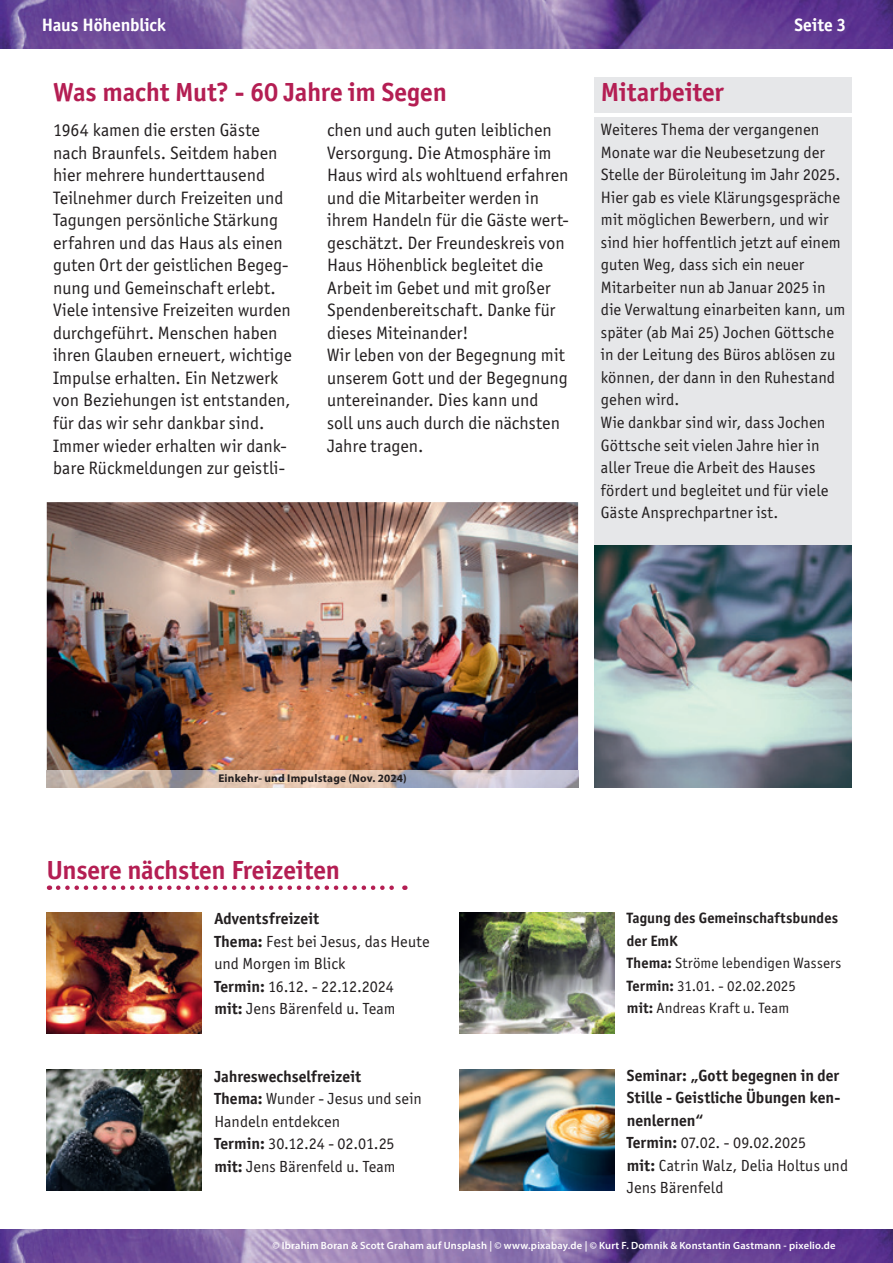
<style>
.page{position:relative;width:893px;height:1263px;background:#fff}
.page>*{position:absolute;margin:0;border:0;box-sizing:border-box;transform-origin:0 0}
.t1{font:700 26.25px "Officina Sans ITC Std";letter-spacing:-.005em;color:#b41e53}
.t2{font:18px/22.5px "Officina Sans ITC Std";color:#231f20}
.t3{font:700 18px "Officina Sans ITC Std";letter-spacing:-.005em;color:#fff}
.t4{font:16.5px/22.5px "Officina Sans ITC Std";letter-spacing:.005em;color:#231f20}
.t5{font:16.2px/22.5px "Officina Sans ITC Std";letter-spacing:.005em;color:#231f20}
.t6{font:700 16.2px/22.5px "Officina Sans ITC Std";color:#231f20}
.t7{font:15px/22.5px "Officina Sans ITC Std";letter-spacing:.01em;color:#231f20}
.t8{font:700 11.25px "Myriad Pro";letter-spacing:.02em;color:#231f20}
.t9{font:600 10.5px "Myriad Pro";letter-spacing:.02em;color:#fff}
.s1{font-weight:700}
.s2{font-weight:400}
</style>
<div class="page">
<img style="left:0;top:1229px;width:893px;height:34px">
<img style="left:0;top:0;width:893px;height:49px">
<div style="left:594px;top:117px;width:258px;height:670px;background:#e6e7e9"></div>
<div style="left:594px;top:77px;width:258px;height:36px;background:#e6e7e9"></div>
<img style="left:594px;top:546px;width:258px;height:241px">
<img style="left:47px;top:502px;width:531px;height:268px">
<img style="left:47px;top:770px;width:531px;height:17px">
<svg style="left:58px;top:885px;width:347px;height:5px"></svg>
<img style="left:47px;top:912px;width:155px;height:122px">
<img style="left:47px;top:1069px;width:155px;height:121px">
<img style="left:459px;top:912px;width:155px;height:122px">
<img style="left:459px;top:1069px;width:155px;height:121px">
<p class="t3" style="left:42px;top:14px;width:126px">Haus Höhenblick</p>
<p class="t3" style="left:794px;top:14px;width:53px">Seite 3</p>
<h1 class="t1" style="left:53px;top:76px;width:395px">Was macht Mut? - 60 Jahre im Segen</h1>
<p class="t2" style="left:53px;top:119px;width:240px">1964 kamen die ersten Gäste nach Braunfels. Seitdem haben hier mehrere hunderttausend<br>Teilnehmer durch Freizeiten und<br>Tagungen persönliche Stärkung erfahren und das Haus als einen guten Ort der geistlichen Begeg&shy;nung und Gemeinschaft erlebt.<br>Viele intensive Freizeiten wurden durchgeführt. Menschen haben ihren Glauben erneuert, wichtige<br>Impulse erhalten. Ein Netzwerk von Beziehungen ist entstanden, für das wir sehr dankbar sind.<br>Immer wieder erhalten wir dank&shy;bare Rückmeldungen zur geistli-</p>
<p class="t2" style="left:327px;top:119px;width:243px">chen und auch guten leiblichen<br>Versorgung. Die Atmosphäre im<br>Haus wird als wohltuend erfahren und die Mitarbeiter werden in ihrem Handeln für die Gäste wert&shy;geschätzt. Der Freundeskreis von<br>Haus Höhenblick begleitet die<br>Arbeit im Gebet und mit großer<br>Spendenbereitschaft. Danke für dieses Miteinander!<br>Wir leben von der Begegnung mit unserem Gott und der Begegnung untereinander. Dies kann und<br>soll uns auch durch die nächsten<br>Jahre tragen.</p>
<h1 class="t1" style="left:601px;top:76px;width:124px">Mitarbeiter</h1>
<p class="t4" style="left:601px;top:118px;width:246px">Weiteres Thema der vergangenen<br>Monate war die Neubesetzung der<br>Stelle der Büroleitung im Jahr 2025.<br>Hier gab es viele Klärungsgespräche mit möglichen Bewerbern, und wir sind hier hoffentlich jetzt auf einem guten Weg, dass sich ein neuer<br>Mitarbeiter nun ab Januar 2025 in die Verwaltung einarbeiten kann, um später (ab Mai 25) Jochen Göttsche in der Leitung des Büros ablösen zu können, der dann in den Ruhestand gehen wird.<br>Wie dankbar sind wir, dass Jochen<br>Göttsche seit vielen Jahre hier in aller Treue die Arbeit des Hauses fördert und begleitet und für viele<br>Gäste Ansprechpartner ist.</p>
<p class="t8" style="left:218px;top:771px;width:190px">Einkehr- und Impulstage (Nov. 2024)</p>
<h1 class="t1" style="left:47px;top:853px;width:295px">Unsere nächsten Freizeiten</h1>
<p class="t5" style="left:214px;top:907px;width:217px"><span class="s1">Adventsfreizeit<br>Thema:</span> Fest bei Jesus, das Heute und Morgen im Blick<br><span class="s1">Termin:</span> 16.12. - 22.12.2024<br><span class="s1">mit:</span> Jens Bärenfeld u. Team</p>
<p class="t5" style="left:214px;top:1065px;width:209px"><span class="s1">Jahreswechselfreizeit<br>Thema:</span> Wunder - Jesus und sein<br>Handeln entdekcen<br><span class="s1">Termin:</span> 30.12.24 - 02.01.25 <span class="s1">mit:</span> Jens Bärenfeld u. Team</p>
<p class="t7" style="left:627px;top:907px;width:216px"><span class="s1">Tagung des Gemeinschaftsbundes der EmK<br>Thema:</span> Ströme lebendigen Wassers<br><span class="s1">Termin:</span> 31.01. - 02.02.2025<br><span class="s1">mit:</span> Andreas Kraft u. Team</p>
<p class="t6" style="left:627px;top:1064px;width:223px">Seminar: „Gott begegnen in der<br>Stille - Geistliche Übungen ken&shy;nenlernen“<br>Termin: <span class="s2">07.02. - 09.02.2025<br></span>mit: <span class="s2">Catrin Walz, Delia Holtus und<br>Jens Bärenfeld</span></p>
<p class="t9" style="left:273px;top:1238px;width:565px">© Ibrahim Boran &amp; Scott Graham auf Unsplash | © www.pixabay.de | © Kurt F. Domnik &amp; Konstantin Gastmann - pixelio.de</p>
</div>
